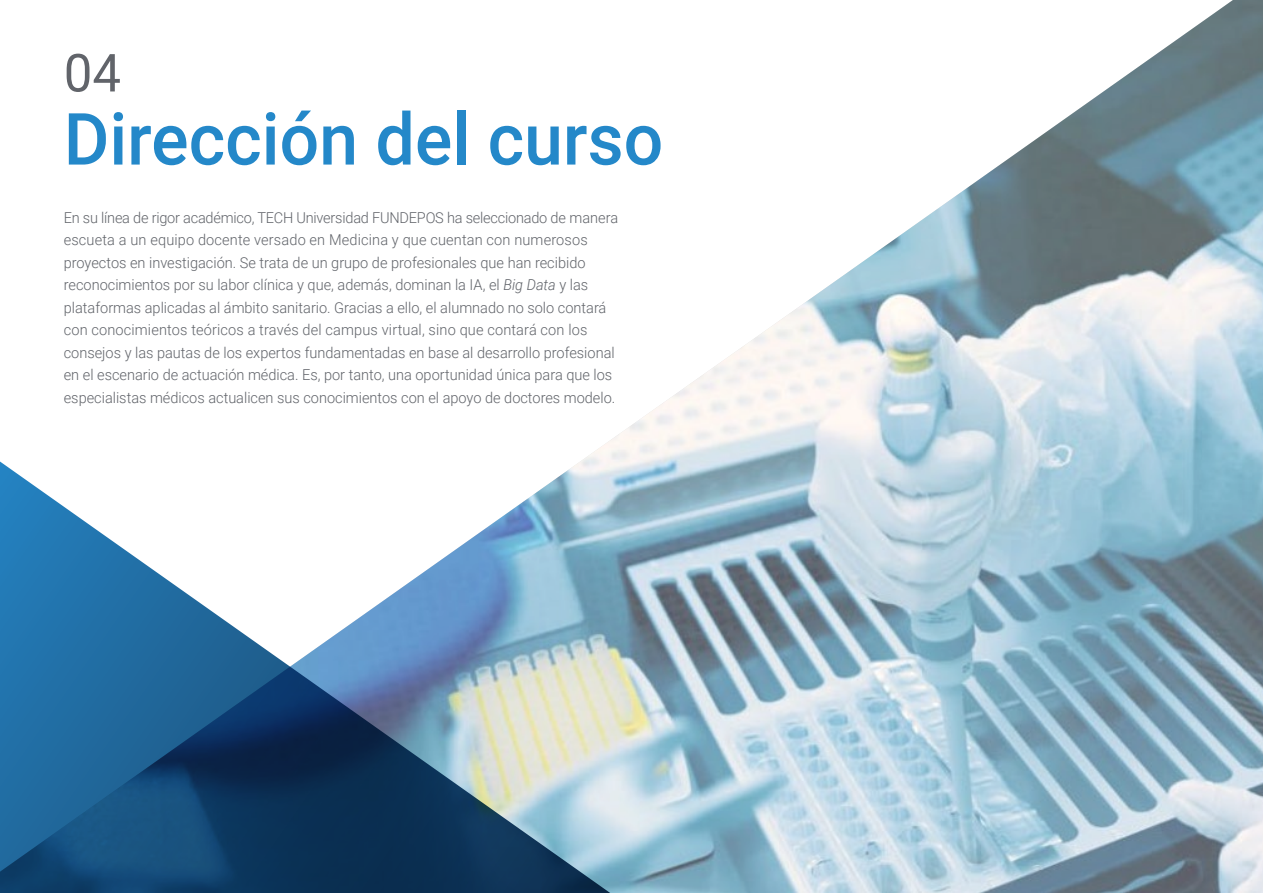
<style>
.page{position:relative;width:1263px;height:893px;background:#fff}
.page>*{position:absolute;margin:0;border:0;box-sizing:border-box;transform-origin:0 0}
.t1{font:500 72px "Roboto";color:#2488c9}
.t2{font:52.5px "Roboto";color:#61646a}
.t3{font:300 15px/22.5px "Roboto";color:#61646a}
.s1{font-style:italic}
</style>
<div class="page">
<img style="left:603px;top:0;width:660px;height:893px">
<svg style="left:0;top:446px;width:640px;height:447px"></svg>
<h2 class="t2" style="left:64px;top:36px;width:59px">04</h2>
<h1 class="t1" style="left:64px;top:89px;width:601px">Dirección del curso</h1>
<p class="t3" style="left:64px;top:205px;width:556px">En su línea de rigor académico, TECH Universidad FUNDEPOS ha seleccionado de manera escueta a un equipo docente versado en Medicina y que cuentan con numerosos proyectos en investigación. Se trata de un grupo de profesionales que han recibido reconocimientos por su labor clínica y que, además, dominan la IA, el <span class="s1">Big Data</span> y las plataformas aplicadas al ámbito sanitario. Gracias a ello, el alumnado no solo contará con conocimientos teóricos a través del campus virtual, sino que contará con los consejos y las pautas de los expertos fundamentadas en base al desarrollo profesional en el escenario de actuación médica. Es, por tanto, una oportunidad única para que los especialistas médicos actualicen sus conocimientos con el apoyo de doctores modelo.</p>
</div>
